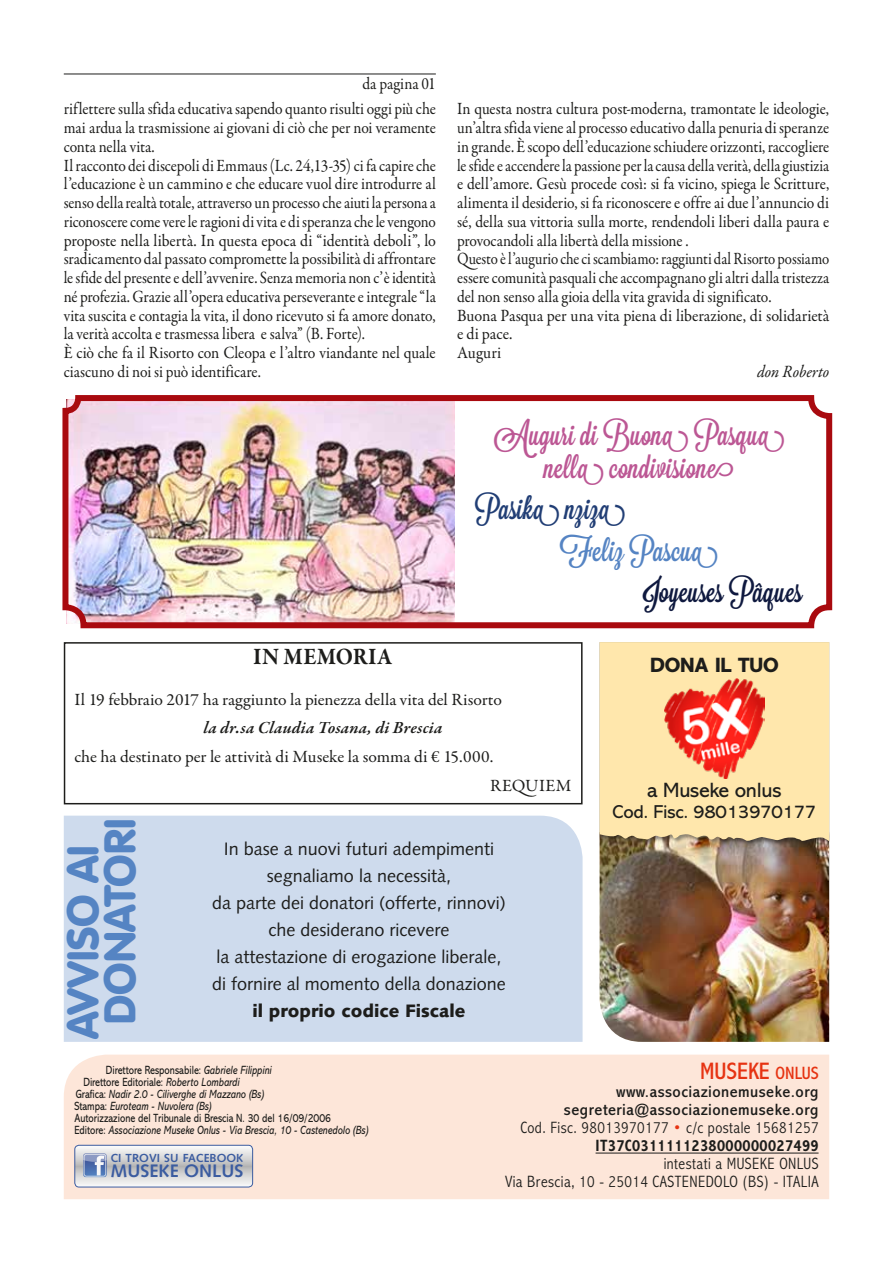
<style>
.page{position:relative;width:893px;height:1263px;background:#fff}
.page>*{position:absolute;margin:0;border:0;box-sizing:border-box;transform-origin:0 0}
.t1{font:900 43.65px/37px "VAG Rounded Std";letter-spacing:-.005em;color:#5584c3}
.t2{font:30px/33px "Lavanderia Sturdy";letter-spacing:.005em;color:#bc5794;text-align:center}
.t3{font:30px "Lavanderia Sturdy";letter-spacing:.005em;color:#0f193f}
.t4{font:30px "Lavanderia Sturdy";letter-spacing:.005em;color:#213e75}
.t5{font:30px "Lavanderia Sturdy";color:#5584c3}
.t6{font:condensed 24px "Abadi MT Std";color:#e63312}
.t7{font:700 24px "Garamond Premr Pro";letter-spacing:.02em;color:#1d1d1b;scale:.92 1}
.t8{font:20.85px "Abadi MT Std";letter-spacing:-.01em;color:#1d1d1b}
.t9{font:800 20.85px "Abadi MT Std";letter-spacing:-.01em;color:#1d1d1b}
.t10{font:18.75px "Abadi MT Std";letter-spacing:-.01em;color:#1d1d1b}
.t11{font:700 18.15px "Syntax LT Std";color:#3b5ca0}
.t12{font:18px/27px "Syntax LT Std";color:#1d1d1b;text-align:center}
.t13{font:900 18px "Syntax LT Std";color:#1d1d1b}
.t14{font:17.25px/18.8px "Garamond Premr Pro";letter-spacing:-.005em;color:#1d1d1b;text-align:right;scale:.9 1}
.t15{font:17.25px/18.8px "Garamond Premr Pro";letter-spacing:-.005em;color:#1d1d1b;scale:.91 1}
.t16{font:17.25px/28.7px "Garamond Premr Pro";letter-spacing:-.005em;color:#1d1d1b}
.t17{font:italic 600 17.25px "Garamond Premr Pro";letter-spacing:.01em;color:#1d1d1b}
.t18{font:italic 17.25px "Garamond Premr Pro";color:#1d1d1b;scale:.94 1}
.t19{font:condensed 16.5px/18px "Abadi MT Std";letter-spacing:.025em;color:#1d1d1b;text-align:right;scale:1.1 1}
.t20{font:300 condensed 16.5px/18px "Abadi MT Std";letter-spacing:.025em;color:#1d1d1b;text-align:right}
.t21{font:italic 12px "Abadi MT Std";color:#1d1d1b;scale:.8 1}
.t22{font:12px "Abadi MT Std";color:#1d1d1b;scale:.8 1}
.t23{font:700 11.7px "Syntax LT Std";color:#3b5ca0}
.s1{font-style:italic}
.s2{font-style:normal}
.s3{font-size:18px}
.s4{font-weight:300}
.s5{font-weight:300;color:#e63312}
.s6{font-weight:700}
</style>
<div class="page">
<div style="left:64px;top:1054px;width:765px;height:145px;background:#fde6d9"></div>
<hr style="left:596px;top:1153px;width:223px;height:1px;background:#1d1d1b">
<svg style="left:75px;top:1145px;width:178px;height:42px;background:#d8d9d8"></svg>
<div style="left:74px;top:1145px;width:179px;height:42px;border:1px solid #3b5ca0;border-radius:4px"></div>
<svg style="left:83px;top:1153px;width:24px;height:24px"></svg>
<div style="left:84px;top:1154px;width:22px;height:22px;border:1px solid #f6f6f7;border-radius:2px"></div>
<div style="left:64px;top:816px;width:519px;height:226px;background:#cedbed"></div>
<img style="left:600px;top:847px;width:229px;height:195px">
<div style="left:600px;top:642px;width:229px;height:201px;background:#ffe7ac"></div>
<img style="left:62px;top:395px;width:771px;height:234px">
<div style="left:64px;top:642px;width:519px;height:162px;border:2px solid #1d1d1b"></div>
<hr style="left:64px;top:74px;width:372px;height:1px;background:#1d1d1b">
<img style="left:664px;top:678px;width:100px;height:100px">
<p class="t14" style="left:64px;top:71px;width:415px;line-height:25.2px">da pagina 01<br>riflettere sulla sfida educativa sapendo quanto risulti oggi più che</p>
<p class="t14" style="left:64px;top:119px;width:415px;text-align:left">mai ardua la trasmissione ai giovani di ciò che per noi veramente conta nella vita.<br>Il racconto dei discepoli di Emmaus (Lc. 24,13-35) ci fa capire che l’educazione è un cammino e che educare vuol dire introdurre al senso della realtà totale, attraverso un processo che aiuti la persona a riconoscere come vere le ragioni di vita e di speranza che le vengono proposte nella libertà. In questa epoca di “identità deboli”, lo sradicamento dal passato compromette la possibilità di affrontare le sfide del presente e dell’avvenire. Senza memoria non c’è identità né profezia. Grazie all’opera educativa perseverante e integrale “la vita suscita e contagia la vita, il dono ricevuto si fa amore donato, la verità accolta e trasmessa libera e salva” (B. Forte).<br>È ciò che fa il Risorto con Cleopa e l’altro viandante nel quale ciascuno di noi si può identificare.</p>
<p class="t15" style="left:457px;top:100px;width:410px">In questa nostra cultura post-moderna, tramontate le ideologie, un’altra sfida viene al processo educativo dalla penuria di speranze in grande. È scopo dell’educazione schiudere orizzonti, raccogliere le sfide e accendere la passione per la causa della verità, della giustizia e dell’amore. Gesù procede così: si fa vicino, spiega le Scritture, alimenta il desiderio, si fa riconoscere e offre ai due l’annuncio di sé, della sua vittoria sulla morte, rendendoli liberi dalla paura e provocandoli alla libertà della missione .<br>Questo è l’augurio che ci scambiamo: raggiunti dal Risorto possiamo essere comunità pasquali che accompagnano gli altri dalla tristezza del non senso alla gioia della vita gravida di significato.<br>Buona Pasqua per una vita piena di liberazione, di solidarietà e di pace.<br>Auguri</p>
<p class="t18" style="left:757px;top:361px;width:78px">don Roberto</p>
<h2 class="t2" style="left:493px;top:418px;width:293px">Auguri di Buona Pasqua nella condivisione</h2>
<h2 class="t4" style="left:475px;top:491px;width:152px">Pasika nziza</h2>
<h2 class="t5" style="left:560px;top:533px;width:160px">Feliz Pascua</h2>
<h2 class="t3" style="left:643px;top:574px;width:161px">Joyeuses Pâques</h2>
<h3 class="t7" style="left:253px;top:642px;width:153px">IN MEMORIA</h3>
<p class="t16" style="left:74px;top:685px;width:429px">Il 19 febbraio 2017 ha raggiunto la pienezza della vita del Risorto</p>
<p class="t17" style="left:204px;top:717px;width:240px">la dr.sa Claudia Tosana, di Brescia</p>
<p class="t16" style="left:490px;top:743px;width:83px;text-indent:-416px">che ha destinato per le attività di Museke la somma di € 15.000.<br>REQUIEM</p>
<h1 class="t1" style="left:66px;top:1024px;width:207px;text-indent:-16px;rotate:-90deg">AVVISO AI<br>DONATORI</h1>
<p class="t12" style="left:212px;top:835px;width:295px">In base a nuovi futuri adempimenti segnaliamo la necessità,<br>da parte dei donatori (offerte, rinnovi) che desiderano ricevere<br>la attestazione di erogazione liberale, di fornire al momento della donazione</p>
<p class="t13" style="left:252px;top:1000px;width:215px">il proprio codice Fiscale</p>
<p class="t9" style="left:650px;top:653px;width:130px">DONA IL TUO</p>
<p class="t8" style="left:647px;top:778px;width:136px">a Museke onlus</p>
<p class="t10" style="left:613px;top:801px;width:205px">Cod. Fisc. 98013970177</p>
<p class="t22" style="left:106px;top:1063px;width:209px">Direttore Responsabile: <span class="s1">Gabriele Filippini</span></p>
<p class="t22" style="left:83px;top:1075px;width:197px">Direttore Editoriale: <span class="s1">Roberto Lombardi</span></p>
<p class="t21" style="left:76px;top:1088px;width:237px"><span class="s2">Grafica:</span> Nadir 2.0 - Ciliverghe di Mazzano (Bs)</p>
<p class="t21" style="left:74px;top:1100px;width:173px"><span class="s2">Stampa:</span> Euroteam - Nuvolera (Bs)</p>
<p class="t22" style="left:74px;top:1111px;width:322px">Autorizzazione del Tribunale di Brescia N. 30 del 16/09/2006</p>
<p class="t21" style="left:74px;top:1124px;width:369px"><span class="s2">Editore:</span> Associazione Museke Onlus - Via Brescia, 10 - Castenedolo (Bs)</p>
<p class="t23" style="left:110px;top:1151px;width:135px">CI TROVI SU FACEBOOK</p>
<p class="t11" style="left:110px;top:1160px;width:135px">MUSEKE ONLUS</p>
<h3 class="t6" style="left:700px;top:1058px;width:120px">MUSEKE <span class="s3">ONLUS</span></h3>
<p class="t19" style="left:520px;top:1083px;width:273px">www.associazionemuseke.org segreteria@associazionemuseke.org<br><span class="s4">Cod. Fisc. 98013970177</span> <span class="s5">•</span> <span class="s4">c/c postale 15681257<br></span><span class="s6">IT37C0311111238000000027499</span></p>
<p class="t20" style="left:505px;top:1155px;width:315px">intestati a MUSEKE ONLUS<br>Via Brescia, 10 - 25014 CASTENEDOLO (BS) - ITALIA</p>
</div>
